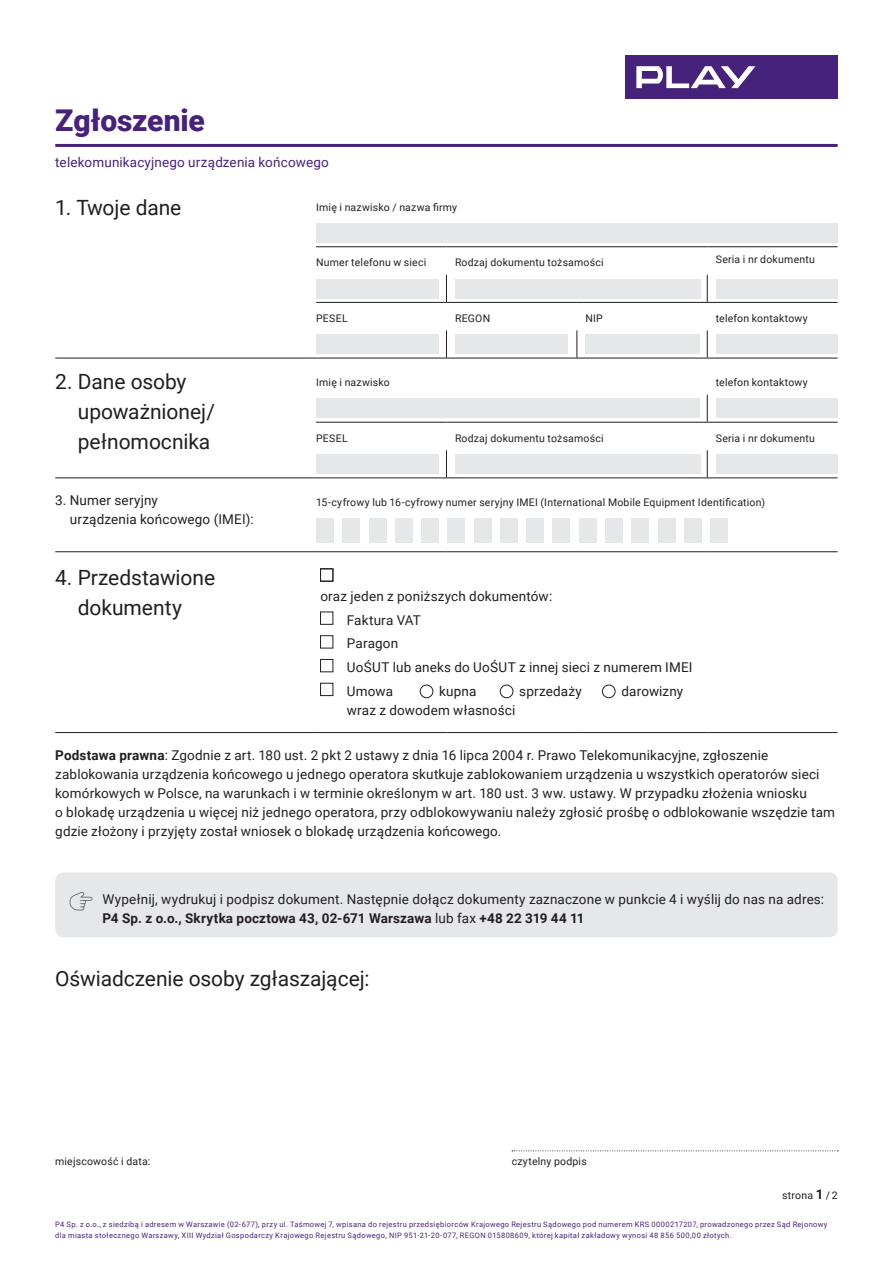
<style>
.page{position:relative;width:893px;height:1263px;background:#fff}
.page>*{position:absolute;margin:0;border:0;box-sizing:border-box;transform-origin:0 0}
.t1{font:900 30px "Roboto";letter-spacing:-.005em;color:#47227c}
.t2{font:21px/30px "Roboto";letter-spacing:-.005em;color:#231f20}
.t3{font:13.5px/18.9px "Roboto";letter-spacing:.01em;color:#231f20}
.t4{font:13.5px "Roboto";letter-spacing:.015em;color:#47227c}
.t5{font:10.5px "Roboto";letter-spacing:.02em;color:#231f20}
.t6{font:7.5px/10.5px "Roboto";letter-spacing:.045em;color:#47227c}
.s1{font-weight:700}
.s2{font-family:"Roboto PLAYIKONY";font-size:28.5px}
.s3{font-weight:700;font-size:13.5px}
</style>
<div class="page">
<hr style="left:55px;top:144px;width:783px;height:3px;background:#47227c">
<hr style="left:316px;top:302px;width:130px;height:1px;background:#231f20">
<hr style="left:446px;top:477px;width:131px;height:1px;background:#231f20">
<hr style="left:577px;top:477px;width:130px;height:1px;background:#231f20">
<hr style="left:55px;top:477px;width:261px;height:1px;background:#231f20">
<hr style="left:55px;top:358px;width:261px;height:1px;background:#231f20">
<svg style="left:446px;top:275px;width:1px;height:27px"></svg>
<hr style="left:446px;top:302px;width:131px;height:1px;background:#231f20">
<hr style="left:577px;top:302px;width:130px;height:1px;background:#231f20">
<svg style="left:707px;top:275px;width:1px;height:27px"></svg>
<hr style="left:707px;top:302px;width:131px;height:1px;background:#231f20">
<svg style="left:707px;top:450px;width:1px;height:27px"></svg>
<hr style="left:707px;top:477px;width:131px;height:1px;background:#231f20">
<svg style="left:446px;top:450px;width:1px;height:27px"></svg>
<hr style="left:316px;top:477px;width:130px;height:1px;background:#231f20">
<svg style="left:707px;top:395px;width:1px;height:27px"></svg>
<hr style="left:316px;top:422px;width:130px;height:1px;background:#231f20">
<hr style="left:446px;top:422px;width:131px;height:1px;background:#231f20">
<hr style="left:577px;top:422px;width:130px;height:1px;background:#231f20">
<hr style="left:55px;top:732px;width:261px;height:1px;background:#231f20">
<hr style="left:316px;top:358px;width:130px;height:1px;background:#231f20">
<svg style="left:446px;top:330px;width:1px;height:28px"></svg>
<hr style="left:446px;top:358px;width:131px;height:1px;background:#231f20">
<svg style="left:576px;top:330px;width:1px;height:28px"></svg>
<hr style="left:577px;top:358px;width:130px;height:1px;background:#231f20">
<svg style="left:707px;top:330px;width:1px;height:28px"></svg>
<hr style="left:707px;top:358px;width:131px;height:1px;background:#231f20">
<hr style="left:707px;top:422px;width:131px;height:1px;background:#231f20">
<hr style="left:55px;top:551px;width:261px;height:1px;background:#231f20">
<hr style="left:316px;top:246px;width:130px;height:1px;background:#231f20">
<hr style="left:446px;top:246px;width:131px;height:1px;background:#231f20">
<hr style="left:577px;top:246px;width:130px;height:1px;background:#231f20">
<hr style="left:707px;top:246px;width:131px;height:1px;background:#231f20">
<hr style="left:316px;top:551px;width:130px;height:1px;background:#231f20">
<hr style="left:446px;top:551px;width:131px;height:1px;background:#231f20">
<hr style="left:577px;top:551px;width:130px;height:1px;background:#231f20">
<hr style="left:707px;top:551px;width:131px;height:1px;background:#231f20">
<hr style="left:316px;top:732px;width:130px;height:1px;background:#231f20">
<hr style="left:446px;top:732px;width:131px;height:1px;background:#231f20">
<hr style="left:577px;top:732px;width:130px;height:1px;background:#231f20">
<hr style="left:707px;top:732px;width:131px;height:1px;background:#231f20">
<div style="left:316px;top:223px;width:522px;height:19px;background:#e6e7e9"></div>
<div style="left:316px;top:279px;width:123px;height:19px;background:#e6e7e9"></div>
<div style="left:455px;top:279px;width:245px;height:19px;background:#e6e7e9"></div>
<div style="left:716px;top:279px;width:122px;height:19px;background:#e6e7e9"></div>
<div style="left:316px;top:335px;width:123px;height:19px;background:#e6e7e9"></div>
<div style="left:455px;top:335px;width:113px;height:19px;background:#e6e7e9"></div>
<div style="left:585px;top:335px;width:115px;height:19px;background:#e6e7e9"></div>
<div style="left:716px;top:335px;width:122px;height:19px;background:#e6e7e9"></div>
<div style="left:316px;top:399px;width:383px;height:19px;background:#e6e7e9"></div>
<div style="left:716px;top:399px;width:122px;height:19px;background:#e6e7e9"></div>
<div style="left:316px;top:454px;width:123px;height:20px;background:#e6e7e9"></div>
<div style="left:455px;top:454px;width:245px;height:20px;background:#e6e7e9"></div>
<div style="left:716px;top:454px;width:122px;height:20px;background:#e6e7e9"></div>
<div style="left:316px;top:519px;width:18px;height:24px;background:#e6e7e9"></div>
<div style="left:342px;top:519px;width:18px;height:24px;background:#e6e7e9"></div>
<div style="left:369px;top:519px;width:17px;height:24px;background:#e6e7e9"></div>
<div style="left:395px;top:519px;width:18px;height:24px;background:#e6e7e9"></div>
<div style="left:421px;top:519px;width:18px;height:24px;background:#e6e7e9"></div>
<div style="left:447px;top:519px;width:18px;height:24px;background:#e6e7e9"></div>
<div style="left:474px;top:519px;width:17px;height:24px;background:#e6e7e9"></div>
<div style="left:500px;top:519px;width:18px;height:24px;background:#e6e7e9"></div>
<div style="left:526px;top:519px;width:18px;height:24px;background:#e6e7e9"></div>
<div style="left:553px;top:519px;width:17px;height:24px;background:#e6e7e9"></div>
<div style="left:579px;top:519px;width:18px;height:24px;background:#e6e7e9"></div>
<div style="left:605px;top:519px;width:18px;height:24px;background:#e6e7e9"></div>
<div style="left:631px;top:519px;width:18px;height:24px;background:#e6e7e9"></div>
<div style="left:658px;top:519px;width:17px;height:24px;background:#e6e7e9"></div>
<div style="left:684px;top:519px;width:18px;height:24px;background:#e6e7e9"></div>
<div style="left:710px;top:519px;width:18px;height:24px;background:#e6e7e9"></div>
<div style="left:625px;top:55px;width:213px;height:44px;background:#47227c"></div>
<svg style="left:636px;top:66px;width:119px;height:22px"></svg>
<svg style="left:512px;top:1150px;width:326px;height:1px"></svg>
<div style="left:55px;top:872px;width:783px;height:65px;background:#e6e7e9;border-radius:9px"></div>
<div style="left:320px;top:568px;width:13px;height:13px;border:1px solid #231f20"></div>
<div style="left:320px;top:612px;width:13px;height:12px;border:1px solid #231f20"></div>
<div style="left:320px;top:635px;width:13px;height:13px;border:1px solid #231f20"></div>
<div style="left:320px;top:659px;width:13px;height:13px;border:1px solid #231f20"></div>
<div style="left:320px;top:683px;width:13px;height:13px;border:1px solid #231f20"></div>
<div style="left:420px;top:685px;width:13px;height:13px;border:1px solid #231f20;border-radius:50%"></div>
<div style="left:500px;top:685px;width:13px;height:13px;border:1px solid #231f20;border-radius:50%"></div>
<div style="left:602px;top:685px;width:13px;height:13px;border:1px solid #231f20;border-radius:50%"></div>
<h1 class="t1" style="left:55px;top:99px;width:151px">Zgłoszenie</h1>
<p class="t4" style="left:55px;top:153px;width:275px">telekomunikacyjnego urządzenia końcowego</p>
<h2 class="t2" style="left:55px;top:192px;width:128px">1. Twoje dane</h2>
<p class="t5" style="left:316px;top:199px;width:143px">Imię i nazwisko / nazwa firmy</p>
<p class="t5" style="left:316px;top:255px;width:112px">Numer telefonu w sieci</p>
<p class="t5" style="left:455px;top:255px;width:150px">Rodzaj dokumentu tożsamości</p>
<p class="t5" style="left:716px;top:252px;width:101px">Seria i nr dokumentu</p>
<p class="t5" style="left:316px;top:311px;width:33px">PESEL</p>
<p class="t5" style="left:455px;top:311px;width:37px">REGON</p>
<p class="t5" style="left:585px;top:311px;width:19px">NIP</p>
<p class="t5" style="left:716px;top:311px;width:94px">telefon kontaktowy</p>
<h2 class="t2" style="left:78px;top:365px;width:139px;text-indent:-23px">2. Dane osoby upoważnionej/ pełnomocnika</h2>
<p class="t5" style="left:316px;top:375px;width:75px">Imię i nazwisko</p>
<p class="t5" style="left:716px;top:375px;width:94px">telefon kontaktowy</p>
<p class="t5" style="left:316px;top:431px;width:33px">PESEL</p>
<p class="t5" style="left:455px;top:431px;width:150px">Rodzaj dokumentu tożsamości</p>
<p class="t5" style="left:716px;top:431px;width:101px">Seria i nr dokumentu</p>
<p class="t3" style="left:70px;top:490px;width:185px;text-indent:-15px">3. Numer seryjny<br>urządzenia końcowego (IMEI):</p>
<p class="t5" style="left:316px;top:495px;width:450px">15-cyfrowy lub 16-cyfrowy numer seryjny IMEI (International Mobile Equipment Identification)</p>
<h2 class="t2" style="left:55px;top:561px;width:161px;text-align:center">4. Przedstawione dokumenty</h2>
<p class="t3" style="left:347px;top:584px;width:347px;line-height:23.7px;text-indent:-27px">oraz jeden z poniższych dokumentów:<br>Faktura VAT<br>Paragon<br>UoŚUT lub aneks do UoŚUT z innej sieci z numerem IMEI<br>Umowa</p>
<p class="t3" style="left:439px;top:681px;width:39px">kupna</p>
<p class="t3" style="left:519px;top:681px;width:64px">sprzedaży</p>
<p class="t3" style="left:621px;top:681px;width:63px">darowizny</p>
<p class="t3" style="left:347px;top:700px;width:170px">wraz z dowodem własności</p>
<p class="t3" style="left:55px;top:746px;width:781px"><span class="s1">Podstawa prawna</span>: Zgodnie z art. 180 ust. 2 pkt 2 ustawy z dnia 16 lipca 2004 r. Prawo Telekomunikacyjne, zgłoszenie zablokowania urządzenia końcowego u jednego operatora skutkuje zablokowaniem urządzenia u wszystkich operatorów sieci komórkowych w Polsce, na warunkach i w terminie określonym w art. 180 ust. 3 ww. ustawy. W przypadku złożenia wniosku<br>o blokadę urządzenia u więcej niż jednego operatora, przy odblokowywaniu należy zgłosić prośbę o odblokowanie wszędzie tam gdzie złożony i przyjęty został wniosek o blokadę urządzenia końcowego.</p>
<p class="t3" style="left:102px;top:889px;width:723px;text-indent:-34px"><span class="s2">Қ</span> Wypełnij, wydrukuj i podpisz dokument. Następnie dołącz dokumenty zaznaczone w punkcie 4 i wyślij do nas na adres:<br><span class="s1">P4 Sp. z o.o., Skrytka pocztowa 43, 02-671 Warszawa</span> lub fax <span class="s1">+48 22 319 44 11</span></p>
<h2 class="t2" style="left:55px;top:962px;width:316px">Oświadczenie osoby zgłaszającej:</h2>
<p class="t5" style="left:55px;top:1153px;width:97px">miejscowość i data:</p>
<p class="t5" style="left:512px;top:1153px;width:77px">czytelny podpis</p>
<p class="t5" style="left:782px;top:1188px;width:57px">strona <span class="s3">1</span> / 2</p>
<p class="t6" style="left:55px;top:1219px;width:774px">P4 Sp. z o.o., z siedzibą i adresem w Warszawie (02-677), przy ul. Taśmowej 7, wpisana do rejestru przedsiębiorców Krajowego Rejestru Sądowego pod numerem KRS 0000217207, prowadzonego przez Sąd Rejonowy dla miasta stołecznego Warszawy, XIII Wydział Gospodarczy Krajowego Rejestru Sądowego, NIP 951‑21-20-077, REGON 015808609, której kapitał zakładowy wynosi 48 856 500,00 złotych.</p>
</div>
